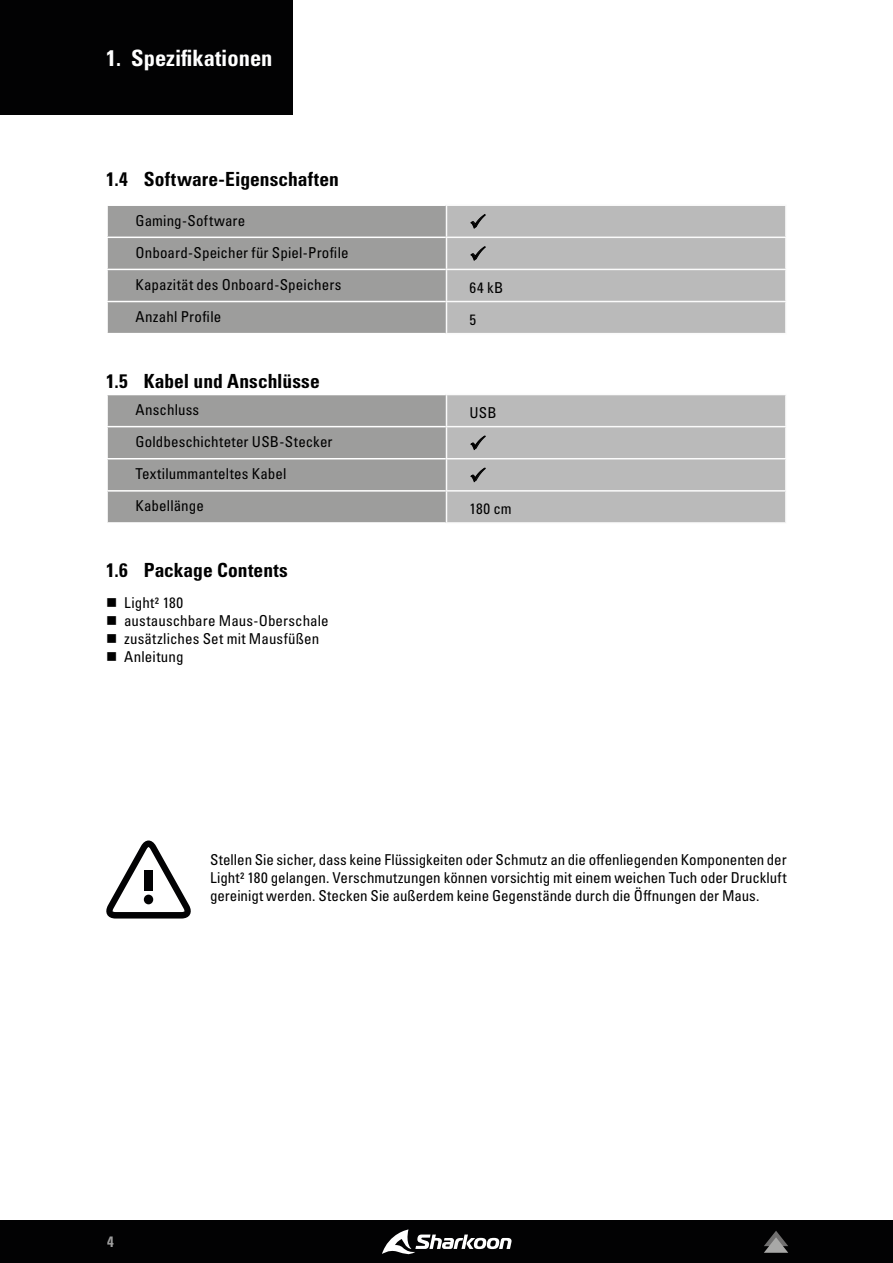
<style>
.page{position:relative;width:893px;height:1263px;background:#fff}
.page>*{position:absolute;margin:0;border:0;box-sizing:border-box;transform-origin:0 0}
.t1{font:22.5px "Univers LTCYR 67 Bold Cond";color:#fff}
.t2{font:19.5px "Univers LTCYR 67 Bold Cond";color:#000}
.t3{font:condensed 15px/18px "Univers LTCYR 57";letter-spacing:.005em;color:#000;text-align:justify}
.t4{font:condensed 15px "Univers LTCYR 57";letter-spacing:.025em;color:#000}
.t5{font:15px "Univers LTCYR 67 Bold Cond";color:#e3e3e3}
</style>
<div class="page">
<div style="left:0;top:1220px;width:893px;height:43px;background:#020203"></div>
<svg style="left:764px;top:1231px;width:24px;height:22px"></svg>
<svg style="left:382px;top:1229px;width:130px;height:26px"></svg>
<hr style="left:446px;top:204px;width:341px;height:2px;background:#fbfbfb">
<hr style="left:785px;top:206px;width:2px;height:31px;background:#fbfbfb">
<hr style="left:446px;top:237px;width:341px;height:1px;background:#fbfbfb">
<hr style="left:785px;top:238px;width:2px;height:31px;background:#fbfbfb">
<hr style="left:446px;top:269px;width:341px;height:1px;background:#fbfbfb">
<hr style="left:785px;top:270px;width:2px;height:31px;background:#fbfbfb">
<hr style="left:446px;top:301px;width:341px;height:1px;background:#fbfbfb">
<hr style="left:785px;top:302px;width:2px;height:31px;background:#fbfbfb">
<hr style="left:446px;top:333px;width:341px;height:1px;background:#fbfbfb">
<hr style="left:446px;top:394px;width:341px;height:1px;background:#fbfbfb">
<hr style="left:785px;top:395px;width:2px;height:31px;background:#fbfbfb">
<hr style="left:446px;top:426px;width:341px;height:1px;background:#fbfbfb">
<hr style="left:785px;top:427px;width:2px;height:31px;background:#fbfbfb">
<hr style="left:446px;top:458px;width:341px;height:1px;background:#fbfbfb">
<hr style="left:785px;top:459px;width:2px;height:31px;background:#fbfbfb">
<hr style="left:446px;top:490px;width:341px;height:2px;background:#fbfbfb">
<hr style="left:785px;top:492px;width:2px;height:30px;background:#fbfbfb">
<hr style="left:446px;top:522px;width:341px;height:2px;background:#fbfbfb">
<div style="left:0;top:0;width:292px;height:115px;background:#020203"></div>
<svg style="left:106px;top:840px;width:85px;height:78px"></svg>
<div style="left:144px;top:895px;width:9px;height:9px;background:#020203;border-radius:50%"></div>
<div style="left:144px;top:870px;width:9px;height:21px;background:#020203"></div>
<svg style="left:107px;top:205px;width:679px;height:129px"></svg>
<svg style="left:107px;top:395px;width:679px;height:128px"></svg>
<h1 class="t1" style="left:106px;top:44px;width:168px">1. Spezifikationen</h1>
<h2 class="t2" style="left:106px;top:167px;width:234px">1.4 Software-Eigenschaften</h2>
<p class="t3" style="left:136px;top:211px;width:111px">Gaming-Software</p>
<p class="t3" style="left:136px;top:243px;width:215px">Onboard-Speicher für Spiel-Profile</p>
<p class="t3" style="left:136px;top:275px;width:207px">Kapazität des Onboard-Speichers</p>
<p class="t3" style="left:469px;top:278px;width:35px">64 kB</p>
<p class="t3" style="left:136px;top:307px;width:87px">Anzahl Profile</p>
<p class="t3" style="left:469px;top:310px;width:8px">5</p>
<h2 class="t2" style="left:106px;top:369px;width:215px">1.5 Kabel und Anschlüsse</h2>
<p class="t3" style="left:136px;top:400px;width:65px">Anschluss</p>
<p class="t3" style="left:469px;top:403px;width:29px">USB</p>
<p class="t3" style="left:136px;top:432px;width:198px">Goldbeschichteter USB-Stecker</p>
<p class="t3" style="left:136px;top:465px;width:152px">Textilummanteltes Kabel</p>
<p class="t3" style="left:136px;top:497px;width:70px">Kabellänge</p>
<p class="t3" style="left:469px;top:499px;width:44px">180 cm</p>
<h2 class="t2" style="left:106px;top:558px;width:183px">1.6 Package Contents</h2>
<p class="t4" style="left:106px;top:593px;width:78px">■ Light² 180</p>
<p class="t3" style="left:106px;top:611px;width:224px">■ austauschbare Maus-Oberschale</p>
<p class="t3" style="left:106px;top:629px;width:215px">■ zusätzliches Set mit Mausfüßen</p>
<p class="t3" style="left:106px;top:647px;width:79px">■ Anleitung</p>
<p class="t3" style="left:210px;top:850px;width:578px">Stellen Sie sicher, dass keine Flüssigkeiten oder Schmutz an die offenliegenden Komponenten der Light² 180 gelangen. Verschmutzungen können vorsichtig mit einem weichen Tuch oder Druckluft gereinigt werden. Stecken Sie außerdem keine Gegenstände durch die Öffnungen der Maus.</p>
<p class="t5" style="left:107px;top:1232px;width:8px">4</p>
</div>
